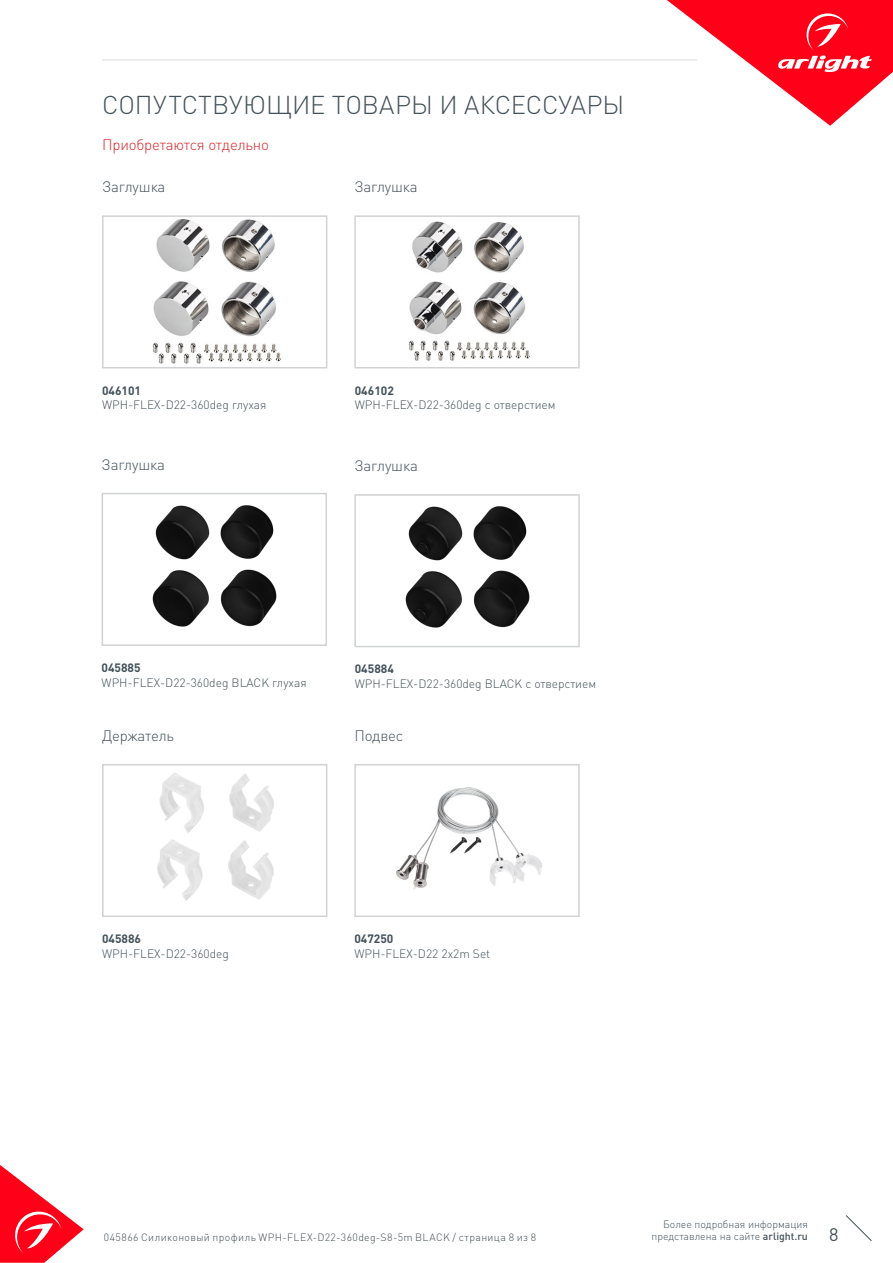
<style>
.page{position:relative;width:893px;height:1263px;background:#fff}
.page>*{position:absolute;margin:0;border:0;box-sizing:border-box;transform-origin:0 0}
.t1{font:300 25.5px "DIN Pro";color:#425159}
.t2{font:18px "DIN Pro";color:#425159}
.t3{font:300 15px "DIN Pro";letter-spacing:-.01em;color:#425159}
.t4{font:300 15px "DIN Pro";letter-spacing:-.01em;color:#d5262a}
.t5{font:300 12px/14.4px "DIN Pro";color:#425159}
.t6{font:700 12px "DIN Pro";color:#425159}
.t7{font:300 10.5px "DIN Pro";letter-spacing:.035em;color:#414c52}
.t8{font:300 10.5px "DIN Pro";color:#425159}
.s1{font-weight:700}
.s2{font-weight:500}
</style>
<div class="page">
<svg style="left:0;top:1165px;width:84px;height:98px"></svg>
<svg style="left:845px;top:1215px;width:27px;height:26px"></svg>
<svg style="left:667px;top:0;width:226px;height:126px"></svg>
<hr style="left:102px;top:60px;width:595px;height:1px;background:#dcdddf">
<img style="left:157px;top:773px;width:117px;height:128px">
<div style="left:102px;top:764px;width:225px;height:153px;border:2px solid #d1d2d4"></div>
<img style="left:396px;top:787px;width:146px;height:102px">
<div style="left:354px;top:764px;width:226px;height:153px;border:2px solid #d1d2d4"></div>
<img style="left:408px;top:221px;width:122px;height:140px">
<div style="left:354px;top:215px;width:226px;height:153px;border:2px solid #d1d2d4"></div>
<img style="left:152px;top:505px;width:125px;height:122px">
<div style="left:102px;top:493px;width:225px;height:153px;border:2px solid #d1d2d4"></div>
<img style="left:405px;top:506px;width:125px;height:122px">
<div style="left:354px;top:494px;width:226px;height:153px;border:2px solid #d1d2d4"></div>
<img style="left:152px;top:219px;width:130px;height:145px">
<div style="left:102px;top:215px;width:225px;height:153px;border:2px solid #d1d2d4"></div>
<p class="t1" style="left:102px;top:87px;width:524px">СОПУТСТВУЮЩИЕ ТОВАРЫ И АКСЕССУАРЫ</p>
<p class="t4" style="left:102px;top:134px;width:168px">Приобретаются отдельно</p>
<p class="t3" style="left:102px;top:177px;width:65px">Заглушка</p>
<p class="t3" style="left:354px;top:177px;width:65px">Заглушка</p>
<p class="t5" style="left:102px;top:383px;width:166px"><span class="s1">046101<br></span>WPH-FLEX-D22-360deg глухая</p>
<p class="t6" style="left:355px;top:382px;width:41px">046102</p>
<p class="t5" style="left:355px;top:397px;width:202px">WPH-FLEX-D22-360deg с отверстием</p>
<p class="t3" style="left:102px;top:454px;width:65px">Заглушка</p>
<p class="t3" style="left:354px;top:455px;width:65px">Заглушка</p>
<p class="t6" style="left:102px;top:660px;width:41px">045885</p>
<p class="t5" style="left:102px;top:674px;width:207px">WPH-FLEX-D22-360deg BLACK глухая</p>
<p class="t6" style="left:355px;top:661px;width:41px">045884</p>
<p class="t5" style="left:355px;top:676px;width:243px">WPH-FLEX-D22-360deg BLACK с отверстием</p>
<p class="t3" style="left:102px;top:725px;width:73px">Держатель</p>
<p class="t3" style="left:354px;top:725px;width:51px">Подвес</p>
<p class="t6" style="left:102px;top:931px;width:41px">045886</p>
<p class="t5" style="left:102px;top:946px;width:128px">WPH-FLEX-D22-360deg</p>
<p class="t6" style="left:354px;top:931px;width:41px">047250</p>
<p class="t5" style="left:354px;top:946px;width:137px">WPH-FLEX-D22 2x2m Set</p>
<p class="t8" style="left:663px;top:1216px;width:146px">Более подробная информация</p>
<p class="t8" style="left:651px;top:1229px;width:158px">представлена на сайте <span class="s2">arlight.ru</span></p>
<p class="t7" style="left:104px;top:1230px;width:434px">045866 Силиконовый профиль WPH-FLEX-D22-360deg-S8-5m BLACK / страница 8 из 8</p>
<h2 class="t2" style="left:829px;top:1222px;width:11px">8</h2>
</div>
